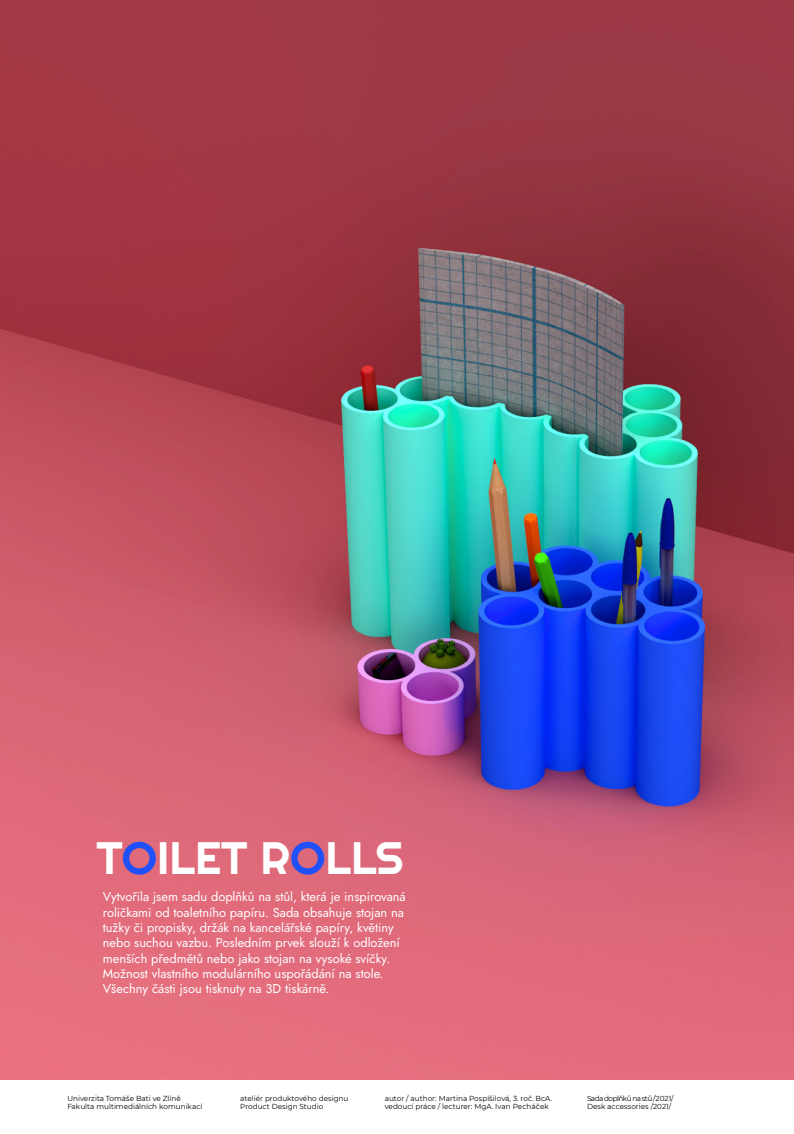
<style>
.page{position:relative;width:794px;height:1134px;background:#fff}
.page>*{position:absolute;margin:0;border:0;box-sizing:border-box;transform-origin:0 0}
.t1{font:45.48px "Righteous";color:#fff}
.t2{font:12.8px/15.4px "Jost Regular 400 0";color:#fff}
.t3{font:7.28px/8.1px "Montserrat";color:#000}
.s1{color:#1f50f9}
</style>
<div class="page">
<img style="left:0;top:0;width:794px;height:1080px">
<h1 class="t1" style="left:96px;top:829px;width:309px">T<span class="s1">O</span>ILET R<span class="s1">O</span>LLS</h1>
<p class="t2" style="left:103px;top:889px;width:304px">Vytvořila jsem sadu doplňků na stůl, která je inspirovaná roličkami od toaletního papíru. Sada obsahuje stojan na tužky či propisky, držák na kancelářské papíry, květiny nebo suchou vazbu. Posledním prvek slouží k odložení menších předmětů nebo jako stojan na vysoké svíčky.<br>Možnost vlastního modulárního uspořádání na stole.<br>Všechny části jsou tisknuty na 3D tiskárně.</p>
<p class="t3" style="left:67px;top:1094px;width:137px">Univerzita Tomáše Bati ve Zlíně<br>Fakulta multimediálních komunikací</p>
<p class="t3" style="left:240px;top:1094px;width:110px">ateliér produktového designu<br>Product Design Studio</p>
<p class="t3" style="left:385px;top:1094px;width:169px">autor / author: Martina Pospíšilová, 3. roč. BcA. vedoucí práce / lecturer: MgA. Ivan Pecháček</p>
<p class="t3" style="left:587px;top:1093px;width:88px;line-height:8.8px">Sada doplňků na stů /2021/<br>Desk accessories /2021/</p>
</div>
